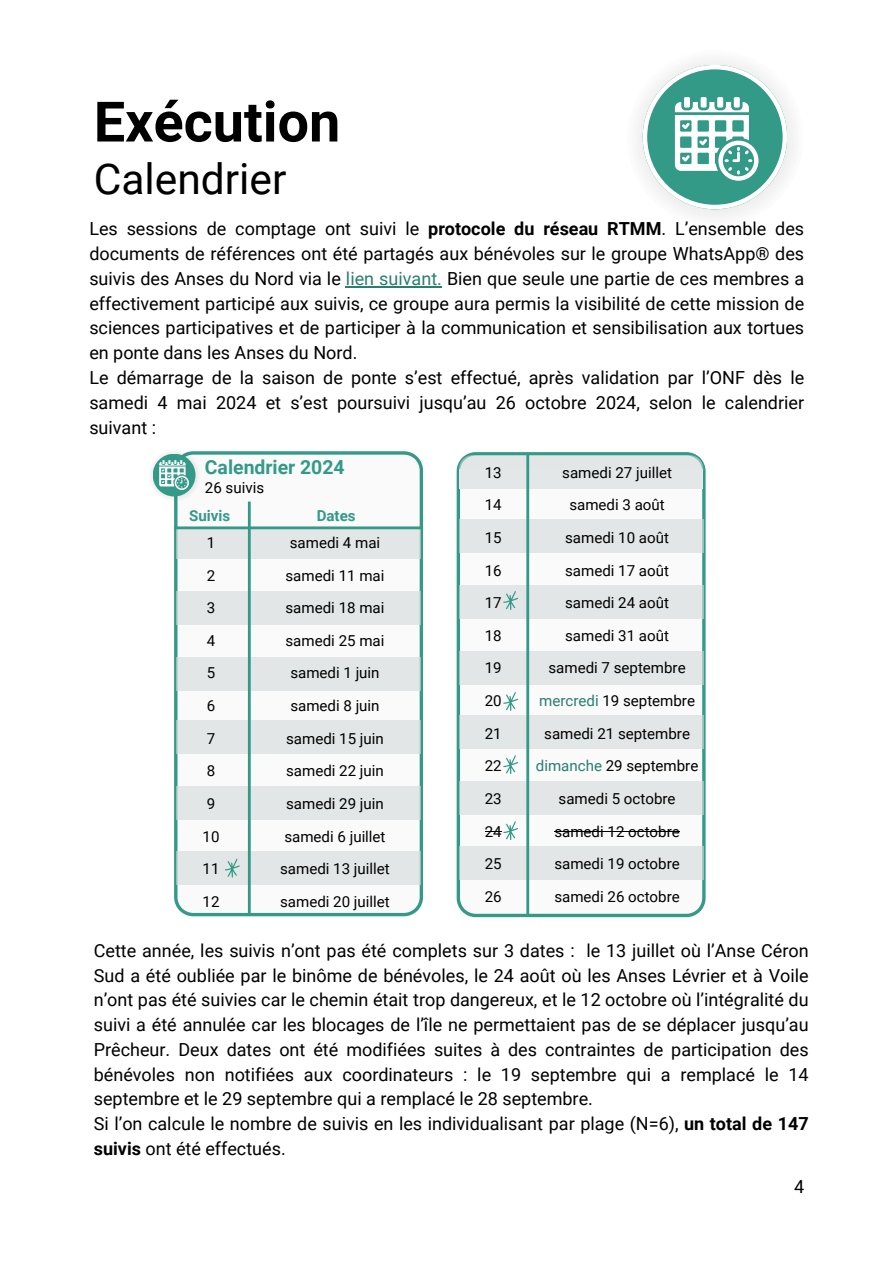
<style>
.page{position:relative;width:894px;height:1264px;background:#fff}
.page>*{position:absolute;margin:0;border:0;box-sizing:border-box;transform-origin:0 0}
.t1{font:700 55.65px "Roboto";color:#000}
.t2{font:42.45px "Roboto";color:#000}
.t3{font:700 19.35px "Roboto";color:#329a87}
.t4{font:18px/24.8px "Roboto";color:#000}
.t5{font:15.15px/32.7px "Roboto";color:#000;text-align:center}
.t6{font:700 15.15px "Roboto";color:#329a87}
.s1{font-weight:700}
.s2{color:#287f6f}
</style>
<div class="page">
<svg style="left:637px;top:60px;width:157px;height:157px"></svg>
<svg style="left:456px;top:452px;width:249px;height:465px"></svg>
<div style="left:459px;top:585px;width:244px;height:34px;background:#e3e6e6"></div>
<div style="left:459px;top:651px;width:244px;height:34px;background:#e3e6e6"></div>
<div style="left:459px;top:715px;width:243px;height:33px;background:#e3e6e6"></div>
<div style="left:459px;top:781px;width:244px;height:33px;background:#e3e6e6"></div>
<div style="left:459px;top:846px;width:243px;height:33px;background:#e3e6e6"></div>
<svg style="left:459px;top:455px;width:244px;height:13px;background:#dbe2e2"></svg>
<div style="left:459px;top:520px;width:244px;height:33px;background:#e3e6e6"></div>
<div style="left:459px;top:468px;width:244px;height:20px;background:#e4e7e7"></div>
<hr style="left:526px;top:453px;width:3px;height:463px;background:#329a87">
<hr style="left:554px;top:831px;width:125px;height:1px;background:#000">
<svg style="left:174px;top:451px;width:249px;height:465px"></svg>
<div style="left:177px;top:591px;width:243px;height:33px;background:#e3e6e6"></div>
<div style="left:177px;top:528px;width:243px;height:30px;background:#e3e6e6"></div>
<hr style="left:174px;top:526px;width:249px;height:3px;background:#329a87">
<div style="left:177px;top:657px;width:243px;height:33px;background:#e3e6e6"></div>
<div style="left:176px;top:720px;width:244px;height:33px;background:#e3e6e6"></div>
<div style="left:177px;top:786px;width:243px;height:33px;background:#e3e6e6"></div>
<div style="left:176px;top:851px;width:244px;height:33px;background:#e3e6e6"></div>
<hr style="left:248px;top:501px;width:3px;height:412px;background:#329a87">
<svg style="left:151px;top:451px;width:50px;height:51px"></svg>
<svg style="left:503px;top:591px;width:15px;height:18px"></svg>
<svg style="left:225px;top:858px;width:15px;height:19px"></svg>
<svg style="left:503px;top:692px;width:15px;height:18px"></svg>
<svg style="left:503px;top:755px;width:15px;height:19px"></svg>
<svg style="left:484px;top:821px;width:34px;height:18px"></svg>
<hr style="left:346px;top:286px;width:96px;height:1px;background:#287f6f">
<p class="t1" style="left:94px;top:90px;width:248px">Exécution</p>
<p class="t2" style="left:94px;top:155px;width:194px">Calendrier</p>
<h3 class="t4" style="left:89px;top:217px;width:716px">Les sessions de comptage ont suivi le <span class="s1">protocole du réseau RTMM</span>. L’ensemble des documents de références ont été partagés aux bénévoles sur le groupe WhatsApp® des suivis des Anses du Nord via le <span class="s2">lien suivant.</span> Bien que seule une partie de ces membres a effectivement participé aux suivis, ce groupe aura permis la visibilité de cette mission de sciences participatives et de participer à la communication et sensibilisation aux tortues en ponte dans les Anses du Nord.<br>Le démarrage de la saison de ponte s’est effectué, après validation par l’ONF dès le samedi 4 mai 2024 et s’est poursuivi jusqu’au 26 octobre 2024, selon le calendrier suivant :</h3>
<p class="t3" style="left:205px;top:456px;width:141px">Calendrier 2024</p>
<h3 class="t5" style="left:205px;top:471px;width:61px">26 suivis</h3>
<p class="t6" style="left:189px;top:507px;width:43px">Suivis</p>
<p class="t6" style="left:316px;top:507px;width:40px">Dates</p>
<h4 class="t5" style="left:202px;top:526px;width:18px;text-align:left">1<br>2<br>3<br>4<br>5<br>6<br>7<br>8<br>9<br>10<br>11<br>12</h4>
<p class="t5" style="left:280px;top:526px;width:111px">samedi 4 mai samedi 11 mai samedi 18 mai samedi 25 mai samedi 1 juin samedi 8 juin samedi 15 juin samedi 22 juin samedi 29 juin samedi 6 juillet samedi 13 juillet samedi 20 juillet</p>
<h1 class="t5" style="left:484px;top:456px;width:18px;text-align:justify">13<br>14<br>15<br>16<br>17<br>18<br>19<br>20<br>21<br>22<br>23<br>24<br>25<br>26</h1>
<h2 class="t5" style="left:535px;top:456px;width:164px">samedi 27 juillet samedi 3 août<br>samedi 10 août<br>samedi 17 août<br>samedi 24 août<br>samedi 31 août<br>samedi 7 septembre <span class="s2">mercredi</span> 19 septembre samedi 21 septembre <span class="s2">dimanche</span> 29 septembre samedi 5 octobre samedi 12 octobre samedi 19 octobre samedi 26 octobre</h2>
<p class="t4" style="left:94px;top:938px;width:716px">Cette année, les suivis n’ont pas été complets sur 3 dates : le 13 juillet où l’Anse Céron Sud a été oubliée par le binôme de bénévoles, le 24 août où les Anses Lévrier et à Voile n’ont pas été suivies car le chemin était trop dangereux, et le 12 octobre où l’intégralité du suivi a été annulée car les blocages de l’île ne permettaient pas de se déplacer jusqu’au Prêcheur. Deux dates ont été modifiées suites à des contraintes de participation des bénévoles non notifiées aux coordinateurs : le 19 septembre qui a remplacé le 14 septembre et le 29 septembre qui a remplacé le 28 septembre.<br>Si l’on calcule le nombre de suivis en les individualisant par plage (N=6), <span class="s1">un total de 147 suivis</span> ont été effectués.</p>
<h3 class="t4" style="left:794px;top:1173px;width:12px">4</h3>
</div>
